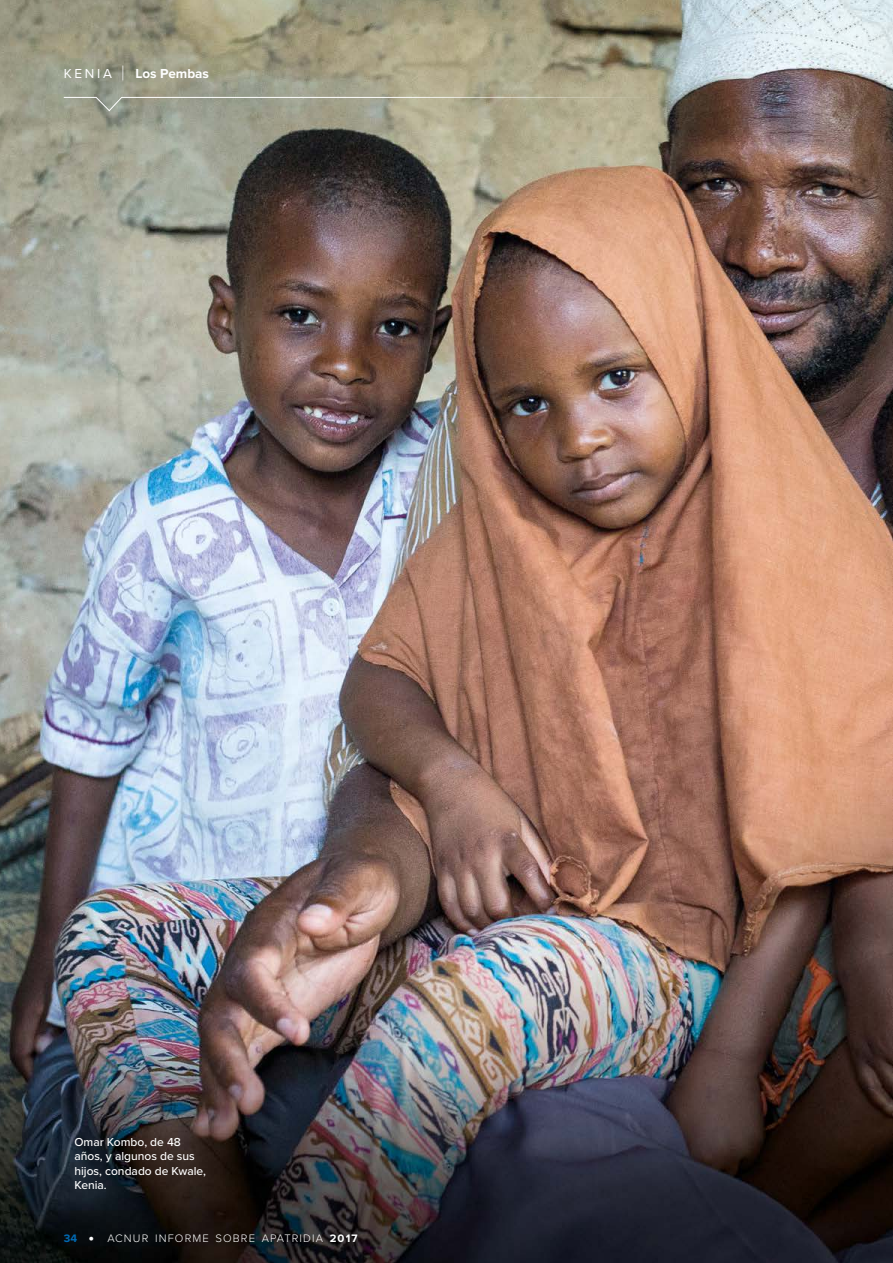
<style>
.page{position:relative;width:893px;height:1263px;background:#fff}
.page>*{position:absolute;margin:0;border:0;box-sizing:border-box;transform-origin:0 0}
.t1{font:700 13.5px "Proxima Nova";color:#fff}
.t2{font:500 12px/14.4px "Proxima Nova";color:#fff}
.t3{font:300 11.25px "Proxima Nova";letter-spacing:.1em;color:#fff}
.s1{font-weight:400}
.s2{font-family:"Proxima Nova T";font-weight:100;font-size:21px}
.s3{font-weight:700;color:#006ab4}
.s4{font-weight:400;font-size:18px}
.s5{font-weight:700}
</style>
<div class="page">
<img style="left:0;top:0;width:893px;height:1263px">
<svg style="left:63px;top:96px;width:593px;height:16px;background:#a9a893"></svg>
<p class="t1" style="left:64px;top:65px;width:147px"><span class="s1">K E N I A</span> <span class="s2">|</span> Los Pembas</p>
<p class="t2" style="left:74px;top:1135px;width:133px">Omar Kombo, de 48 años, y algunos de sus hijos, condado de Kwale,<br>Kenia.</p>
<p class="t3" style="left:64px;top:1231px;width:295px"><span class="s3">34</span> <span class="s4">•</span> ACNUR INFORME SOBRE APATRIDIA <span class="s5">2017</span></p>
</div>
